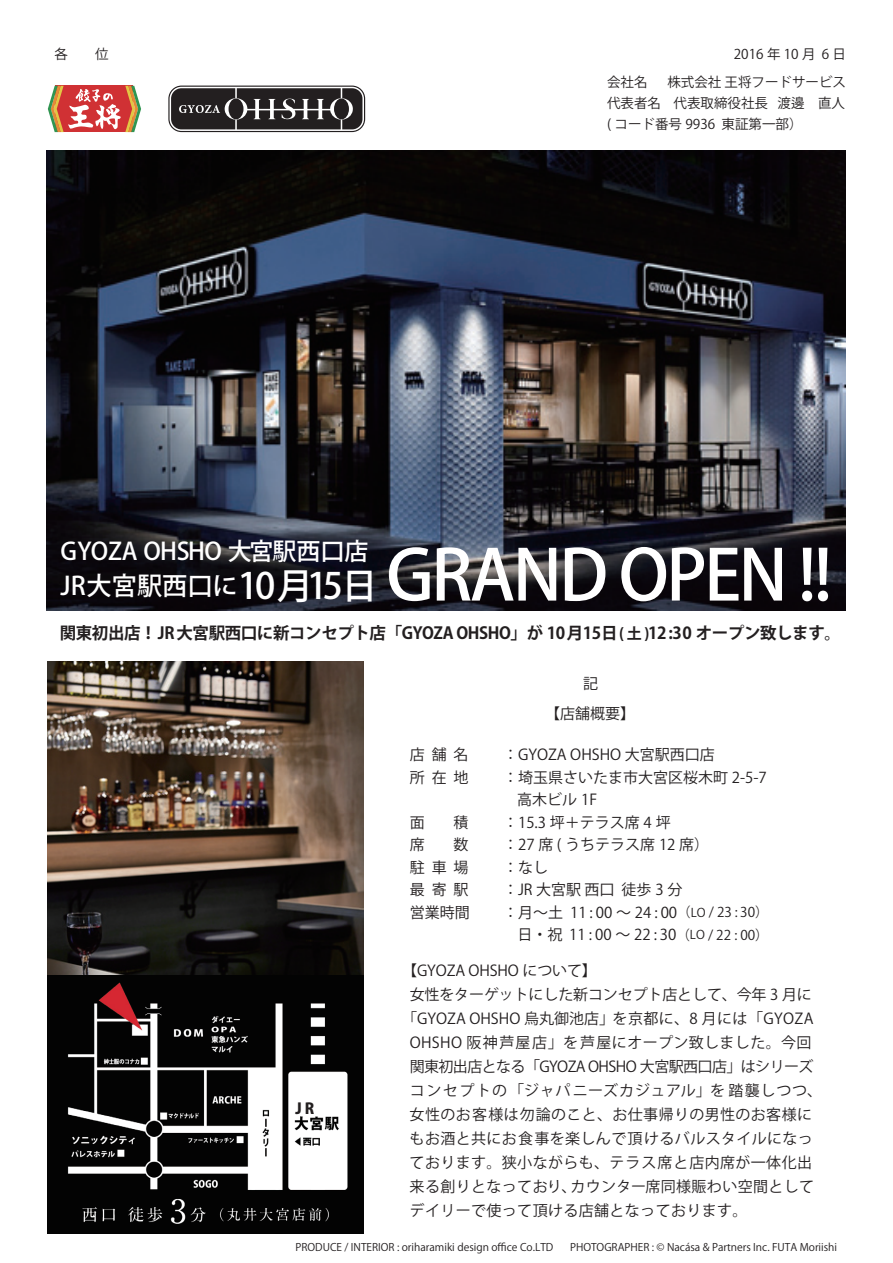
<style>
.page{position:relative;width:893px;height:1263px;background:#fff}
.page>*{position:absolute;margin:0;border:0;box-sizing:border-box;transform-origin:0 0}
.t1{font:500 69px "Koz Go Pro";letter-spacing:-.035em;color:#fff}
.t2{font:500 24px "Koz Go Pro";letter-spacing:-.01em;color:#fff}
.t3{font:700 16.5px "Koz Go Pro";letter-spacing:-.025em;color:#231f20}
.t4{font:15px/22.5px "Koz Go Pro";letter-spacing:.025em;color:#231f20}
.t5{font:15px "Koz Go Pro";color:#231f20}
.t6{font:15px "Koz Go Pro";letter-spacing:-.01em;color:#231f20}
.t7{font:15px "Koz Go Pro";letter-spacing:-.04em;color:#231f20}
.t8{font:15px "Koz Go Pro";letter-spacing:.06em;color:#231f20}
.t9{font:800 15px "Koz Go Pro";color:#231f20}
.t10{font:13.5px/28.2px "Koz Go Pro";color:#231f20;text-align:right}
.t11{font:10.5px "Koz Go Pro";color:#231f20}
.s1{font-size:25.2px}
.s2{font-size:36px}
.s3{font-size:15px}
.s4{font-size:13.5px}
.s5{font-size:12px}
</style>
<div class="page">
<img style="left:46px;top:150px;width:799px;height:461px">
<svg style="left:48px;top:86px;width:93px;height:46px"></svg>
<svg style="left:168px;top:86px;width:197px;height:46px"></svg>
<svg style="left:170px;top:87px;width:194px;height:44px;background:#4d4a4b"></svg>
<img style="left:47px;top:662px;width:316px;height:313px">
<img style="left:47px;top:975px;width:316px;height:259px">
<p class="t10" style="left:55px;top:40px;width:55px">各　　位</p>
<p class="t10" style="left:607px;top:40px;width:240px">2016 年 10 月 6 日<br>会社名　 株式会社 王将フードサービス</p>
<p class="t10" style="left:607px;top:93px;width:240px;line-height:21px;text-align:left">代表者名 代表取締役社長 渡邊　直人( コード番号 9936 東証第一部）</p>
<h2 class="t2" style="left:61px;top:536px;width:309px">GYOZA OHSHO 大宮駅西口店</h2>
<h1 class="t1" style="left:61px;top:531px;width:773px"><span class="s1">JR大宮駅西口に</span><span class="s2">10月15日</span> GRAND OPEN !!</h1>
<p class="t3" style="left:60px;top:622px;width:783px">関東初出店！JR大宮駅西口に新コンセプト店「GYOZA OHSHO」が 10月15日<span class="s3">( 土 )</span>12:30 オープン致します。</p>
<p class="t4" style="left:583px;top:673px;width:16px">記</p>
<p class="t9" style="left:295px;top:1099px;width:20px">JR</p>
<p class="t4" style="left:410px;top:744px;width:60px">店 舗 名所 在 地</p>
<p class="t4" style="left:410px;top:811px;width:61px;text-align:justify">面　 積席　 数駐 車 場最 寄 駅営業時間</p>
<p class="t4" style="left:545px;top:702px;width:91px">【店舗概要】</p>
<p class="t5" style="left:503px;top:745px;width:213px">：GYOZA OHSHO 大宮駅西口店</p>
<p class="t5" style="left:503px;top:767px;width:265px">：埼玉県さいたま市大宮区桜木町 2-5-7</p>
<p class="t4" style="left:517px;top:789px;width:81px">高木ビル 1F</p>
<p class="t4" style="left:503px;top:811px;width:169px">：15.3 坪＋テラス席 4 坪</p>
<p class="t5" style="left:503px;top:835px;width:208px">：27 席 ( うちテラス席 12 席）</p>
<p class="t4" style="left:503px;top:856px;width:46px">：なし</p>
<p class="t4" style="left:503px;top:879px;width:181px">：JR 大宮駅 西口 徒歩 3 分</p>
<p class="t4" style="left:503px;top:901px;width:267px">：月～土 11 : 00 ～ 24: 00<span class="s4">（</span><span class="s5">LO</span> <span class="s4">/ 23 : 30）</span></p>
<p class="t4" style="left:517px;top:924px;width:253px">日・祝 11 : 00 ～ 22 : 30<span class="s4">（</span><span class="s5">LO</span> <span class="s4">/ 22 : 00）</span></p>
<p class="t6" style="left:402px;top:961px;width:196px">【GYOZA OHSHO について】</p>
<p class="t6" style="left:410px;top:985px;width:404px">女性をターゲットにした新コンセプト店として、今年 3 月に</p>
<p class="t5" style="left:402px;top:1009px;width:413px">「GYOZA OHSHO 烏丸御池店」を京都に、8 月には「GYOZA</p>
<p class="t4" style="left:410px;top:1032px;width:403px">OHSHO 阪神芦屋店」を芦屋にオープン致しました。今回</p>
<p class="t7" style="left:410px;top:1057px;width:405px">関東初出店となる「GYOZA OHSHO 大宮駅西口店」はシリーズ</p>
<p class="t8" style="left:410px;top:1081px;width:414px">コンセプトの「ジャパニーズカジュアル」を踏襲しつつ、</p>
<p class="t4" style="left:410px;top:1104px;width:404px">女性のお客様は勿論のこと、お仕事帰りの男性のお客様に</p>
<p class="t4" style="left:410px;top:1128px;width:405px">もお酒と共にお食事を楽しんで頂けるバルスタイルになっ</p>
<p class="t4" style="left:410px;top:1152px;width:404px">ております。狭小ながらも、テラス席と店内席が一体化出</p>
<p class="t4" style="left:410px;top:1176px;width:406px">来る創りとなっており、カウンター席同様賑わい空間として</p>
<p class="t4" style="left:410px;top:1200px;width:339px">デイリーで使って頂ける店舗となっております。</p>
<p class="t11" style="left:296px;top:1240px;width:259px">PRODUCE / INTERIOR : oriharamiki design office Co.LTD</p>
<p class="t11" style="left:570px;top:1240px;width:269px">PHOTOGRAPHER : © Nacása &amp; Partners Inc. FUTA Moriishi</p>
</div>
